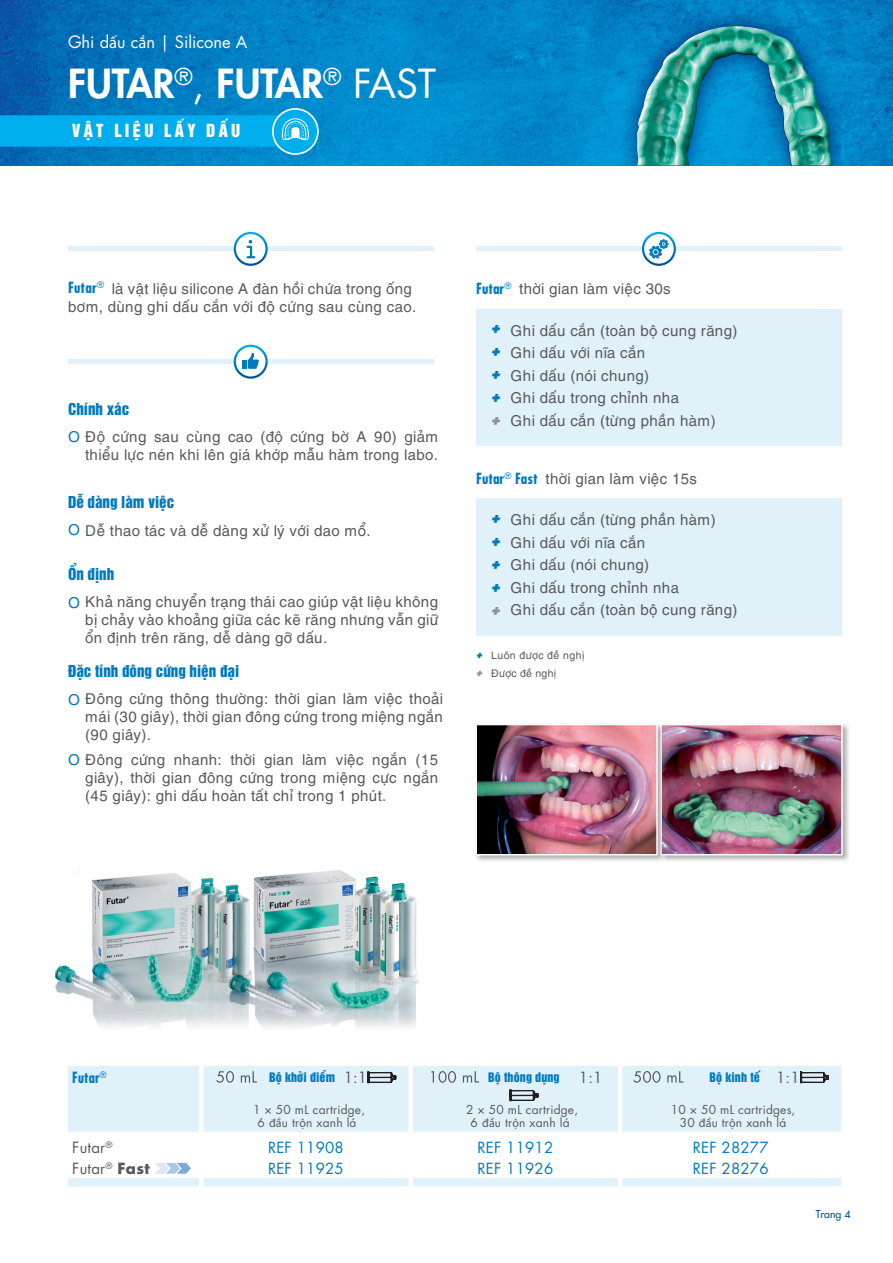
<style>
.page{position:relative;width:893px;height:1263px;background:#fff}
.page>*{position:absolute;margin:0;border:0;box-sizing:border-box;transform-origin:0 0}
.t1{font:800 39px "Futura Std";color:#fff}
.t2{font:16.5px "Futura Std";color:#fff}
.t3{font:16.5px "UTM Helvet Ins";letter-spacing:.2em;color:#fff}
.t4{font:15px/22.5px "UTM Helve";color:#58595b}
.t5{font:15px "UTM Helvet Ins";color:#007abf}
.t6{font:15px "Futura Std";letter-spacing:.015em;color:#007abf}
.t7{font:15px "Futura Std";letter-spacing:.015em;color:#58595b}
.t8{font:italic 900 15px/23px "Aktiv Grotesk";color:#007abf;text-align:justify}
.t9{font:700 condensed 15px "Futura Std";letter-spacing:.01em;color:#007abf}
.t10{font:700 condensed 15px "Futura Std";letter-spacing:.01em;color:#007abf;scale:.95 1}
.t11{font:italic 900 15px "Aktiv Grotesk";color:#909295}
.t12{font:12px/13.5px "Futura Std";letter-spacing:.015em;color:#58595b;text-align:center}
.t13{font:12px "UTM Helvet Ins";letter-spacing:.01em;color:#007ac0}
.t14{font:10.5px/17.7px "UTM Helve";letter-spacing:.015em;color:#58595b}
.t15{font:500 10.5px "Futura Std";color:#004e93}
.s1{font-family:"Myriad Pro"}
.s2{font-weight:400}
.s3{color:#007abf}
.s4{font-family:"Futura Std";font-weight:700;font-stretch:condensed;color:#007abf}
.s5{font-family:"Aktiv Grotesk";font-weight:900;font-style:italic;color:#007abf}
.s6{font-family:"Aktiv Grotesk";font-weight:900;font-style:italic;color:#909295}
.s7{font-weight:700}
</style>
<div class="page">
<img style="left:0;top:0;width:893px;height:166px">
<svg style="left:665px;top:724px;width:184px;height:137px;background:#d2d2d2"></svg>
<img style="left:665px;top:726px;width:176px;height:127px">
<div style="left:660px;top:724px;width:183px;height:131px;border:1px solid #fff"></div>
<svg style="left:476px;top:724px;width:189px;height:137px;background:#c5bbc1"></svg>
<img style="left:477px;top:726px;width:179px;height:127px">
<div style="left:475px;top:724px;width:183px;height:131px;border:1px solid #fff"></div>
<img style="left:54px;top:869px;width:166px;height:143px">
<img style="left:220px;top:870px;width:199px;height:142px">
<svg style="left:93px;top:1012px;width:323px;height:16px"></svg>
<img style="left:55px;top:869px;width:24px;height:115px">
<hr style="left:68px;top:247px;width:366px;height:4px;background:#e0f1fa">
<svg style="left:234px;top:232px;width:34px;height:34px"></svg>
<div style="left:68px;top:359px;width:366px;height:5px;background:#e0f1fa"></div>
<svg style="left:234px;top:345px;width:34px;height:34px"></svg>
<div style="left:242px;top:360px;width:5px;height:9px;background:#007abf"></div>
<div style="left:68px;top:1066px;width:773px;height:66px;background:#e0f1fa"></div>
<div style="left:199px;top:1066px;width:5px;height:70px;background:#fff"></div>
<div style="left:408px;top:1066px;width:5px;height:70px;background:#fff"></div>
<hr style="left:618px;top:1066px;width:4px;height:70px;background:#fff">
<svg style="left:216px;top:1071px;width:41px;height:12px"></svg>
<svg style="left:367px;top:1071px;width:29px;height:12px"></svg>
<svg style="left:431px;top:1071px;width:48px;height:12px"></svg>
<svg style="left:510px;top:1089px;width:28px;height:12px"></svg>
<svg style="left:633px;top:1071px;width:50px;height:12px"></svg>
<svg style="left:800px;top:1071px;width:29px;height:12px"></svg>
<svg style="left:68px;top:1162px;width:773px;height:24px"></svg>
<div style="left:476px;top:309px;width:366px;height:44px;background:#e0f1fa"></div>
<div style="left:476px;top:350px;width:366px;height:50px;background:#e0f1fa"></div>
<div style="left:476px;top:396px;width:366px;height:50px;background:#e0f1fa"></div>
<div style="left:476px;top:499px;width:366px;height:44px;background:#e0f1fa"></div>
<div style="left:476px;top:540px;width:366px;height:49px;background:#e0f1fa"></div>
<div style="left:476px;top:586px;width:366px;height:49px;background:#e0f1fa"></div>
<hr style="left:476px;top:247px;width:366px;height:4px;background:#e0f1fa">
<svg style="left:642px;top:232px;width:34px;height:34px"></svg>
<svg style="left:273px;top:109px;width:45px;height:45px"></svg>
<div style="left:272px;top:108px;width:47px;height:47px;border:2px solid #fff;border-radius:50%"></div>
<svg style="left:0;top:115px;width:312px;height:32px;background:#07aeec"></svg>
<svg style="left:617px;top:6px;width:225px;height:160px;background:#0181c4"></svg>
<img style="left:636px;top:26px;width:196px;height:139px">
<p class="t2" style="left:68px;top:31px;width:181px">Ghi d<span class="s1">ấ</span>u c<span class="s1">ắ</span>n | Silicone A</p>
<h1 class="t1" style="left:68px;top:58px;width:370px">FUTAR<sup>®</sup><span class="s2">,</span> FUTAR<sup>®</sup> <span class="s2">FAST</span></h1>
<p class="t3" style="left:72px;top:117px;width:170px">VẬT LIỆU LẤY DẤU</p>
<p class="t4" style="left:68px;top:278px;width:350px;line-height:18px;text-align:right">là vật liệu silicone A đàn hồi chứa trong ống<br>bơm, dùng ghi dấu cắn với độ cứng sau cùng cao.</p>
<p class="t9" style="left:68px;top:278px;width:38px">Futar<sup>®</sup></p>
<p class="t5" style="left:68px;top:397px;width:63px">Chính xác</p>
<p class="t4" style="left:68px;top:424px;width:372px"><span class="s3">O</span> Độ cứng sau cùng cao (độ cứng bờ A 90) giảm</p>
<p class="t4" style="left:85px;top:442px;width:354px">thiểu lực nén khi lên giá khớp mẫu hàm trong labo.</p>
<p class="t5" style="left:68px;top:490px;width:108px">Dễ dàng làm việc</p>
<p class="t4" style="left:68px;top:518px;width:304px"><span class="s3">O</span> Dễ thao tác và dễ dàng xử lý với dao mổ.</p>
<p class="t5" style="left:68px;top:562px;width:48px">Ổn định</p>
<p class="t4" style="left:68px;top:589px;width:372px"><span class="s3">O</span> Khả năng chuyển trạng thái cao giúp vật liệu không</p>
<p class="t4" style="left:85px;top:609px;width:355px;line-height:18px">bị chảy vào khoảng giữa các kẽ răng nhưng vẫn giữ ổn định trên răng, dễ dàng gỡ dấu.</p>
<p class="t5" style="left:68px;top:659px;width:173px">Đặc tính đông cứng hiện đại</p>
<p class="t4" style="left:68px;top:686px;width:377px"><span class="s3">O</span> Đông cứng thông thường: thời gian làm việc thoải</p>
<p class="t4" style="left:85px;top:706px;width:360px;line-height:18px">mái (30 giây), thời gian đông cứng trong miệng ngắn (90 giây).</p>
<p class="t4" style="left:85px;top:767px;width:355px;line-height:18px">giây), thời gian đông cứng trong miệng cực ngắn (45 giây): ghi dấu hoàn tất chỉ trong 1 phút.</p>
<p class="t4" style="left:68px;top:747px;width:372px"><span class="s3">O</span> Đông cứng nhanh: thời gian làm việc ngắn (15</p>
<p class="t4" style="left:476px;top:276px;width:196px"><span class="s4">Futar</span><sup>®</sup> thời gian làm việc 30s</p>
<p class="t8" style="left:491px;top:317px;width:10px">+ + + +</p>
<p class="t11" style="left:491px;top:411px;width:10px">+</p>
<p class="t4" style="left:511px;top:317px;width:229px">Ghi dấu cắn (toàn bộ cung răng)<br>Ghi dấu với nĩa cắn<br>Ghi dấu (nói chung)<br>Ghi dấu trong chỉnh nha<br>Ghi dấu cắn (từng phần hàm)</p>
<p class="t4" style="left:476px;top:465px;width:223px"><span class="s4">Futar</span><sup>®</sup> <span class="s4">Fast</span> thời gian làm việc 15s</p>
<p class="t8" style="left:491px;top:506px;width:10px">+ + + +</p>
<p class="t11" style="left:491px;top:600px;width:10px">+</p>
<p class="t14" style="left:476px;top:645px;width:110px"><span class="s5">+</span> Luôn được đề nghị <span class="s6">+</span> Được đề nghị</p>
<p class="t4" style="left:511px;top:507px;width:229px">Ghi dấu cắn (từng phần hàm)<br>Ghi dấu với nĩa cắn<br>Ghi dấu (nói chung)<br>Ghi dấu trong chỉnh nha<br>Ghi dấu cắn (toàn bộ cung răng)</p>
<p class="t13" style="left:269px;top:1067px;width:68px">Bộ khởi điểm</p>
<p class="t13" style="left:488px;top:1067px;width:73px">Bộ thông dụng</p>
<p class="t13" style="left:709px;top:1067px;width:52px">Bộ kinh tế</p>
<p class="t12" style="left:253px;top:1102px;width:113px">1 × 50 mL cartridge,<br>6 <span class="s1">đầ</span>u tr<span class="s1">ộ</span>n xanh lá</p>
<p class="t12" style="left:466px;top:1102px;width:113px">2 × 50 mL cartridge,<br>6 <span class="s1">đầ</span>u tr<span class="s1">ộ</span>n xanh lá</p>
<p class="t12" style="left:671px;top:1102px;width:126px">10 × 50 mL cartridges,<br>30 <span class="s1">đầ</span>u tr<span class="s1">ộ</span>n xanh lá</p>
<p class="t10" style="left:72px;top:1068px;width:38px">Futar<sup>®</sup></p>
<p class="t7" style="left:344px;top:1067px;width:25px">1:1</p>
<p class="t7" style="left:579px;top:1067px;width:25px">1:1</p>
<p class="t7" style="left:776px;top:1067px;width:25px">1:1</p>
<p class="t7" style="left:72px;top:1138px;width:42px">Futar<sup>®</sup></p>
<p class="t6" style="left:268px;top:1138px;width:77px">REF 11908</p>
<p class="t6" style="left:477px;top:1138px;width:77px">REF 11912</p>
<p class="t6" style="left:693px;top:1138px;width:77px">REF 28277</p>
<p class="t7" style="left:72px;top:1158px;width:79px">Futar<sup>®</sup> <span class="s7">Fast</span></p>
<p class="t6" style="left:268px;top:1158px;width:77px">REF 11925</p>
<p class="t6" style="left:477px;top:1158px;width:77px">REF 11926</p>
<p class="t6" style="left:693px;top:1158px;width:77px">REF 28276</p>
<p class="t15" style="left:816px;top:1207px;width:36px">Trang 4</p>
</div>
